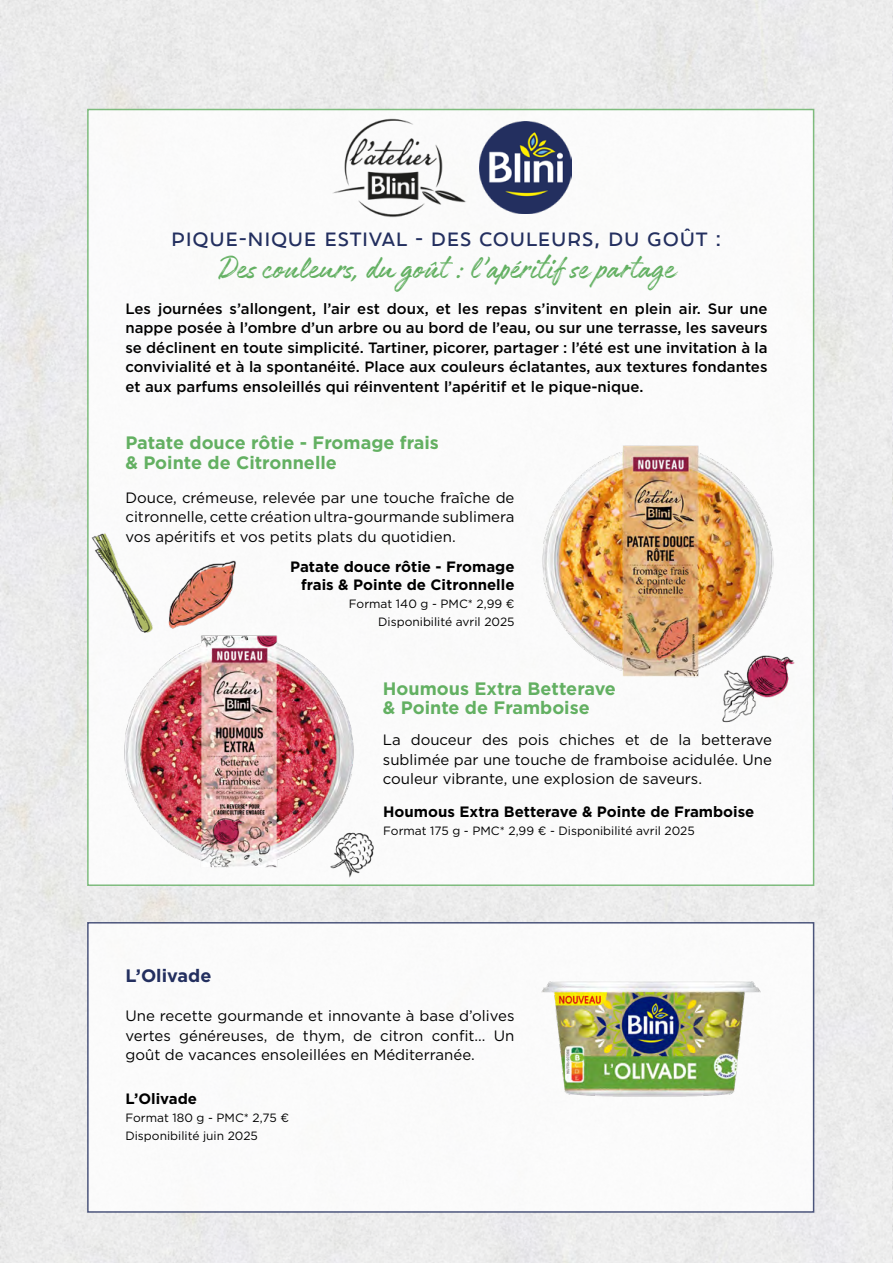
<style>
.page{position:relative;width:893px;height:1263px;background:#ececec}
.page>*{position:absolute;margin:0;border:0;box-sizing:border-box;transform-origin:0 0}
.t1{font:36px "Authenia";color:#63b062}
.t2{font:21px "Oui FY";color:#232f5f}
.t3{font:700 18px/19.5px "Gotham";color:#63b062}
.t4{font:700 18px "Gotham";color:#232f5f}
.t5{font:15px/19.5px "Gotham";color:#000;text-align:justify}
.t6{font:500 15px/19.5px "Gotham";color:#000;text-align:justify}
.t7{font:700 15px/18px "Gotham";color:#000;text-align:right}
.t8{font:12px/18px "Gotham";color:#000;text-align:right}
</style>
<div class="page">
<div style="left:87px;top:109px;width:727px;height:777px;background:#fff;border:2px solid #63b062"></div>
<div style="left:87px;top:922px;width:727px;height:291px;background:#fff;border:2px solid #232f5f"></div>
<img style="left:479px;top:121px;width:93px;height:93px">
<img style="left:331px;top:99px;width:136px;height:119px">
<img style="left:542px;top:445px;width:232px;height:233px">
<img style="left:124px;top:635px;width:230px;height:233px">
<img style="left:541px;top:981px;width:220px;height:116px">
<img style="left:182px;top:560px;width:78px;height:87px">
<img style="left:81px;top:519px;width:101px;height:142px">
<img style="left:716px;top:636px;width:79px;height:87px">
<img style="left:320px;top:805px;width:70px;height:97px">
<h2 class="t2" style="left:171px;top:227px;width:553px">PIQUE-NIQUE ESTIVAL - DES COULEURS, DU GOÛT :</h2>
<h1 class="t1" style="left:218px;top:249px;width:458px">Des couleurs, du goût : l’apéritif se partage</h1>
<p class="t6" style="left:125px;top:299px;width:644px">Les journées s’allongent, l’air est doux, et les repas s’invitent en plein air. Sur une nappe posée à l’ombre d’un arbre ou au bord de l’eau, ou sur une terrasse, les saveurs se déclinent en toute simplicité. Tartiner, picorer, partager : l’été est une invitation à la convivialité et à la spontanéité. Place aux couleurs éclatantes, aux textures fondantes et aux parfums ensoleillés qui réinventent l’apéritif et le pique-nique.</p>
<p class="t3" style="left:125px;top:433px;width:315px">Patate douce rôtie - Fromage frais &amp; Pointe de Citronnelle</p>
<p class="t5" style="left:125px;top:487px;width:391px">Douce, crémeuse, relevée par une touche fraîche de citronnelle, cette création ultra-gourmande sublimera vos apéritifs et vos petits plats du quotidien.</p>
<p class="t7" style="left:290px;top:557px;width:226px">Patate douce rôtie - Fromage frais &amp; Pointe de Citronnelle</p>
<p class="t8" style="left:349px;top:594px;width:167px">Format 140 g - PMC* 2,99 €<br>Disponibilité avril 2025</p>
<p class="t3" style="left:383px;top:678px;width:235px">Houmous Extra Betterave &amp; Pointe de Framboise</p>
<p class="t5" style="left:383px;top:730px;width:391px">La douceur des pois chiches et de la betterave sublimée par une touche de framboise acidulée. Une couleur vibrante, une explosion de saveurs.</p>
<p class="t4" style="left:125px;top:963px;width:87px">L’Olivade</p>
<p class="t7" style="left:383px;top:803px;width:373px">Houmous Extra Betterave &amp; Pointe de Framboise</p>
<p class="t8" style="left:383px;top:822px;width:313px">Format 175 g - PMC* 2,99 € - Disponibilité avril 2025</p>
<p class="t5" style="left:125px;top:1006px;width:391px">Une recette gourmande et innovante à base d’olives vertes généreuses, de thym, de citron confit... Un goût de vacances ensoleillées en Méditerranée.</p>
<p class="t7" style="left:125px;top:1090px;width:73px">L’Olivade</p>
<p class="t8" style="left:125px;top:1109px;width:165px;text-align:left">Format 180 g - PMC* 2,75 €<br>Disponibilité juin 2025</p>
</div>
